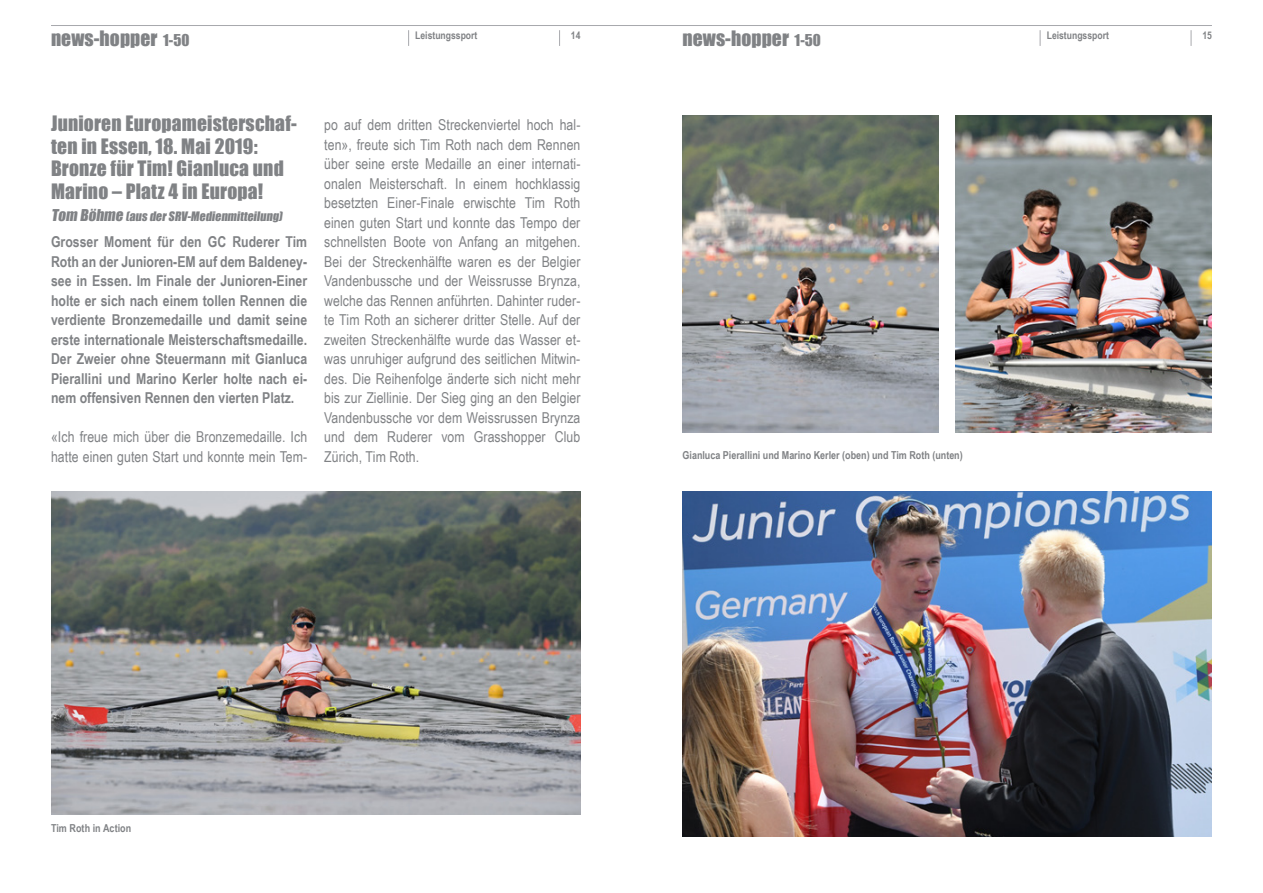
<style>
.page{position:relative;width:1263px;height:893px;background:#fff}
.page>*{position:absolute;margin:0;border:0;box-sizing:border-box;transform-origin:0 0}
.t1{font:19.5px/22.5px "Impact";letter-spacing:.01em;color:#808285}
.t2{font:15px/19.5px "Arial Narrow";letter-spacing:.005em;color:#808285}
.t3{font:700 15px/19.5px "Arial Narrow";color:#808285;text-align:justify}
.t4{font:12px "Impact";color:#808285}
.t5{font:700 10.95px "Arial Narrow";color:#808285}
.t6{font:700 10.5px "Arial Narrow";color:#808285}
.s1{font-size:15px}
</style>
<div class="page">
<hr style="left:51px;top:25px;width:1161px;height:1px;background:#a8a9ad">
<svg style="left:408px;top:30px;width:1px;height:16px"></svg>
<svg style="left:1040px;top:30px;width:1px;height:16px"></svg>
<svg style="left:559px;top:30px;width:1px;height:16px"></svg>
<svg style="left:1191px;top:30px;width:1px;height:16px"></svg>
<img style="left:51px;top:491px;width:529px;height:323px">
<img style="left:682px;top:491px;width:530px;height:345px">
<img style="left:682px;top:116px;width:257px;height:317px">
<img style="left:956px;top:116px;width:256px;height:317px">
<h1 class="t1" style="left:51px;top:27px;width:140px">news-hopper <span class="s1">1-50</span></h1>
<h1 class="t1" style="left:682px;top:27px;width:140px">news-hopper <span class="s1">1-50</span></h1>
<p class="t6" style="left:571px;top:27px;width:11px">14</p>
<p class="t6" style="left:1202px;top:27px;width:11px">15</p>
<p class="t6" style="left:415px;top:27px;width:64px">Leistungssport</p>
<p class="t6" style="left:1047px;top:27px;width:64px">Leistungssport</p>
<h1 class="t1" style="left:51px;top:112px;width:247px">Junioren Europameisterschaf&shy;ten in Essen, 18. Mai 2019:<br>Bronze für Tim! Gianluca und<br>Marino – Platz 4 in Europa!</h1>
<p class="t4" style="left:51px;top:207px;width:235px"><span class="s1">Tom Böhme</span> (aus derSRV-Medienmitteilung)</p>
<p class="t3" style="left:51px;top:231px;width:258px">Grosser Moment für den GC Ruderer Tim Roth an der Junioren-EM auf dem Baldeney&shy;see in Essen. Im Finale der Junioren-Einer holte er sich nach einem tollen Rennen die verdiente Bronzemedaille und damit seine erste internationale Meisterschaftsmedaille.<br>Der Zweier ohne Steuermann mit Gianluca Pierallini und Marino Kerler holte nach ei&shy;nem offensiven Rennen den vierten Platz.</p>
<p class="t2" style="left:51px;top:426px;width:258px">«Ich freue mich über die Bronzemedaille. Ich hatte einen guten Start und konnte mein Tem-</p>
<p class="t2" style="left:324px;top:114px;width:258px;text-align:justify">po auf dem dritten Streckenviertel hoch hal&shy;ten», freute sich Tim Roth nach dem Rennen über seine erste Medaille an einer internati&shy;onalen Meisterschaft. In einem hochklassig besetzten Einer-Finale erwischte Tim Roth einen guten Start und konnte das Tempo der schnellsten Boote von Anfang an mitgehen.<br>Bei der Streckenhälfte waren es der Belgier Vandenbussche und der Weissrusse Brynza, welche das Rennen anführten. Dahinter ruder&shy;te Tim Roth an sicherer dritter Stelle. Auf der zweiten Streckenhälfte wurde das Wasser et&shy;was unruhiger aufgrund des seitlichen Mitwin&shy;des. Die Reihenfolge änderte sich nicht mehr bis zur Ziellinie. Der Sieg ging an den Belgier Vandenbussche vor dem Weissrussen Brynza und dem Ruderer vom Grasshopper Club Zürich, Tim Roth.</p>
<p class="t5" style="left:682px;top:446px;width:282px">Gianluca Pierallini und Marino Kerler (oben) und Tim Roth (unten)</p>
<p class="t5" style="left:51px;top:820px;width:82px">Tim Roth in Action</p>
</div>
